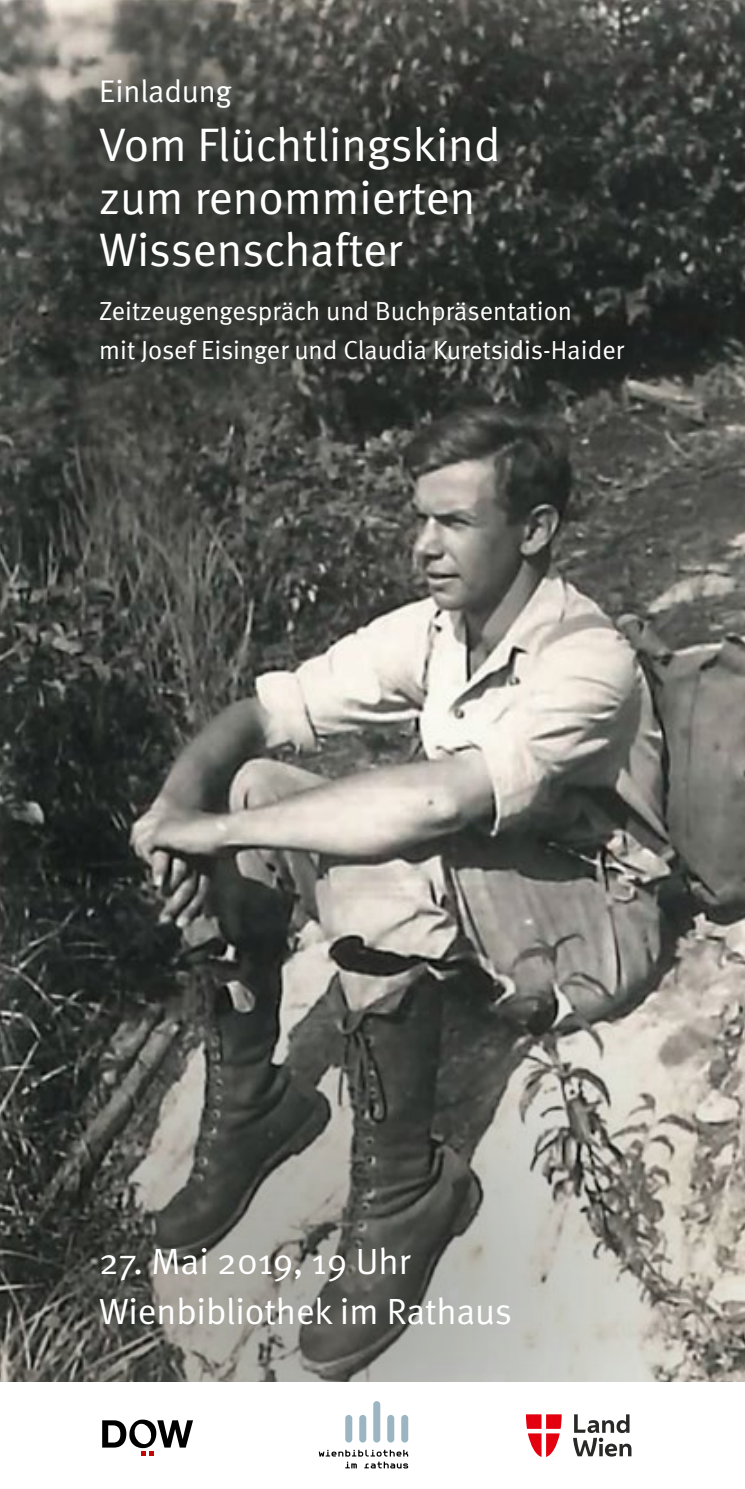
<style>
.page{position:relative;width:745px;height:1489px;background:#fff}
.page>*{position:absolute;margin:0;border:0;box-sizing:border-box;transform-origin:0 0}
.t1{font:47px/52.2px "Meta Normal";color:#fff}
.t2{font:36.5px/50.2px "Meta Normal";color:#fff}
.t3{font:31.25px "Meta Normal";letter-spacing:-.005em;color:#fff}
.t4{font:26px/39.2px "Meta Normal";color:#fff}
</style>
<div class="page">
<img style="left:0;top:0;width:744px;height:745px">
<svg style="left:46px;top:24px;width:629px;height:394px;background:#3b3d39"></svg>
<div style="left:0;top:745px;width:744px;height:743px;background:#1d211d;opacity:.88"></div>
<div style="left:0;top:1382px;width:744px;height:106px;background:#fff"></div>
<svg style="left:102px;top:1419px;width:91px;height:36px"></svg>
<div style="left:345px;top:1414px;width:7px;height:28px;background:#9cb5c3;border-radius:3px"></div>
<div style="left:359px;top:1414px;width:7px;height:28px;background:#9cb5c3;border-radius:3px"></div>
<div style="left:373px;top:1400px;width:7px;height:42px;background:#9cb5c3;border-radius:3px"></div>
<div style="left:387px;top:1414px;width:7px;height:28px;background:#9cb5c3;border-radius:3px"></div>
<div style="left:401px;top:1414px;width:7px;height:28px;background:#9cb5c3;border-radius:3px"></div>
<svg style="left:318px;top:1449px;width:90px;height:19px"></svg>
<svg style="left:526px;top:1414px;width:35px;height:42px"></svg>
<svg style="left:573px;top:1414px;width:58px;height:42px"></svg>
<p class="t3" style="left:99px;top:73px;width:134px">Einladung</p>
<h1 class="t1" style="left:99px;top:118px;width:402px">Vom Flüchtlingskind zum renommierten<br>Wissenschafter</h1>
<p class="t4" style="left:99px;top:291px;width:526px">Zeitzeugengespräch und Buchpräsentation<br>mit Josef Eisinger und Claudia Kuretsidis-Haider</p>
<h2 class="t2" style="left:99px;top:1235px;width:414px">27. Mai 2019, 19 Uhr<br>Wienbibliothek im Rathaus</h2>
</div>
